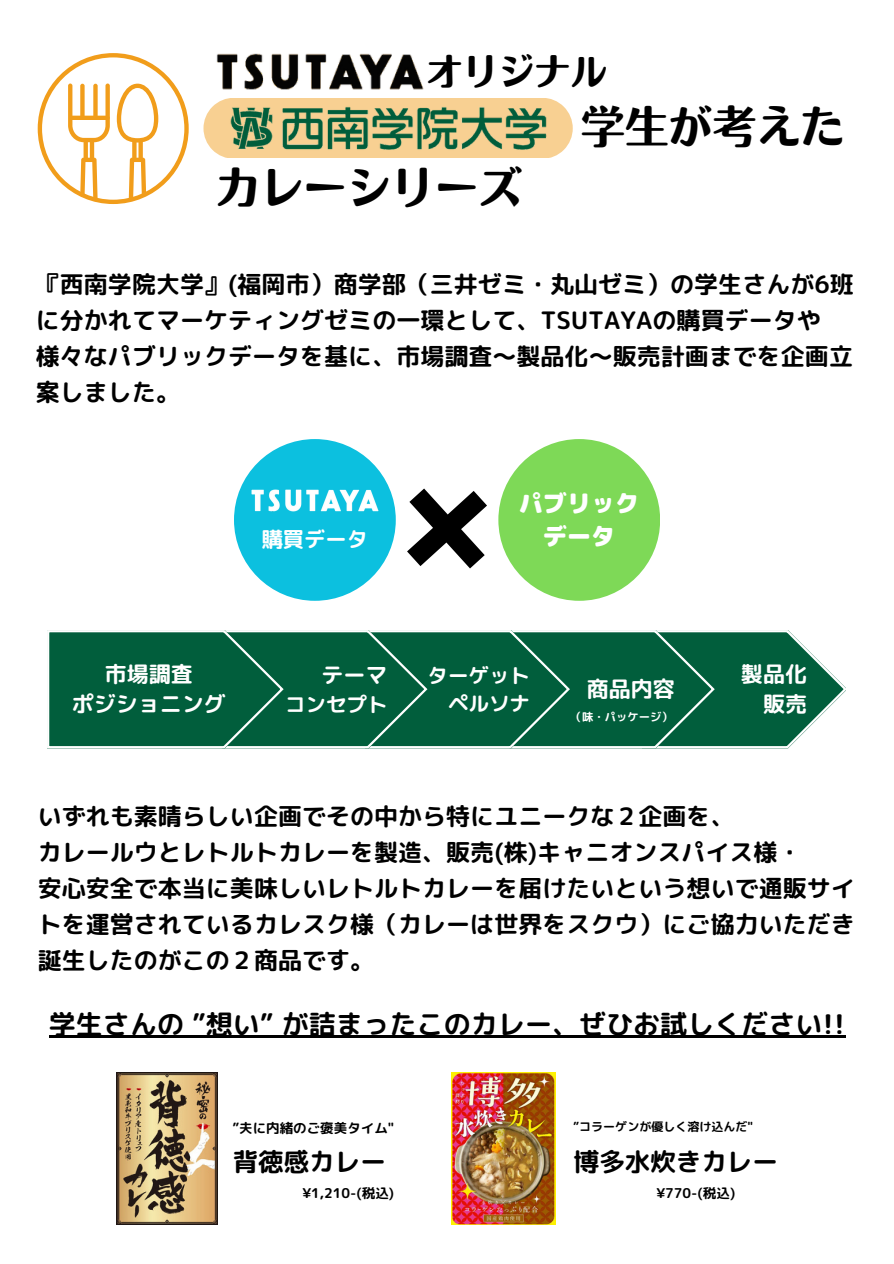
<style>
.page{position:relative;width:894px;height:1264px;background:#fff}
.page>*{position:absolute;margin:0;border:0;box-sizing:border-box;transform-origin:0 0}
.t1{font:43.8px "Motoya Ma Aporo Std W6";color:#000}
.t2{font:36.15px "Motoya Ma Aporo Std W6";color:#000}
.t3{font:27px "rounded mplus 1 p bold";color:#000}
.t4{font:25.5px "rounded mplus 1 p bold";color:#000}
.t5{font:24px/36px "rounded mplus 1 p bold";color:#000}
.t6{font:24px/32.7px "rounded mplus 1 p black";color:#fff;text-align:center}
.t7{font:22.05px/30.5px "rounded mplus 1 p bold";color:#fff;text-align:right}
.t8{font:21.3px "rounded mplus 1 p bold";color:#fff}
.t9{font:20.55px/28.2px "rounded mplus 1 p bold";color:#fff;text-align:right}
.t10{font:13.5px "rounded mplus 1 p bold";color:#000}
.t11{font:12px "rounded mplus 1 p bold";color:#000}
.t12{font:11.4px "rounded mplus 1 p bold";color:#fff}
</style>
<div class="page">
<svg style="left:203px;top:98px;width:369px;height:60px;background:#f9d7a3"></svg>
<img style="left:227px;top:101px;width:322px;height:54px">
<img style="left:216px;top:53px;width:208px;height:37px">
<svg style="left:38px;top:53px;width:151px;height:151px"></svg>
<div style="left:498px;top:439px;width:162px;height:162px;background:#7ed957;border-radius:50%"></div>
<svg style="left:407px;top:488px;width:80px;height:80px"></svg>
<div style="left:234px;top:439px;width:161px;height:162px;background:#0cc0df;border-radius:50%"></div>
<img style="left:251px;top:489px;width:128px;height:23px">
<svg style="left:47px;top:630px;width:799px;height:118px;background:#186c4d"></svg>
<img style="left:116px;top:1072px;width:101px;height:152px">
<img style="left:451px;top:1072px;width:104px;height:152px">
<hr style="left:49px;top:1035px;width:796px;height:2px;background:#000">
<h2 class="t2" style="left:426px;top:54px;width:182px">オリジナル</h2>
<h1 class="t1" style="left:581px;top:105px;width:264px">学生が考えた</h1>
<h1 class="t1" style="left:215px;top:165px;width:308px">カレーシリーズ</h1>
<p class="t5" style="left:36px;top:266px;width:819px">『西南学院大学』(福岡市）商学部（三井ゼミ・丸山ゼミ）の学生さんが6班に分かれてマーケティングゼミの一環として、TSUTAYAの購買データや<br>様々なパブリックデータを基に、市場調査～製品化～販売計画までを企画立案しました。</p>
<p class="t8" style="left:261px;top:524px;width:108px">購買データ</p>
<p class="t6" style="left:519px;top:487px;width:122px">パブリックデータ</p>
<p class="t7" style="left:72px;top:658px;width:156px;text-align:center">市場調査<br>ポジショニング</p>
<p class="t7" style="left:321px;top:659px;width:68px">テーマ</p>
<p class="t9" style="left:285px;top:690px;width:104px">コンセプト</p>
<p class="t9" style="left:427px;top:661px;width:104px">ターゲットペルソナ</p>
<p class="t7" style="left:586px;top:673px;width:90px">商品内容</p>
<p class="t12" style="left:570px;top:708px;width:104px">（味・パッケージ）</p>
<p class="t7" style="left:740px;top:658px;width:68px">製品化販売</p>
<p class="t5" style="left:38px;top:797px;width:818px">いずれも素晴らしい企画でその中から特にユニークな２企画を、<br>カレールウとレトルトカレーを製造、販売(株)キャニオンスパイス様・<br>安心安全で本当に美味しいレトルトカレーを届けたいという想いで通販サイトを運営されているカレスク様（カレーは世界をスクウ）にご協力いただき誕生したのがこの２商品です。</p>
<p class="t3" style="left:49px;top:1004px;width:797px">学生さんの ”想い” が詰まったこのカレー、ぜひお試しください!!</p>
<p class="t10" style="left:232px;top:1118px;width:163px">”夫に内緒のご褒美タイム"</p>
<p class="t11" style="left:573px;top:1118px;width:181px">”コラーゲンが優しく溶け込んだ"</p>
<p class="t4" style="left:233px;top:1143px;width:155px">背徳感カレー</p>
<p class="t4" style="left:573px;top:1143px;width:206px">博多水炊きカレー</p>
<p class="t10" style="left:302px;top:1183px;width:93px">¥1,210-(税込)</p>
<p class="t10" style="left:656px;top:1183px;width:80px">¥770-(税込)</p>
</div>
